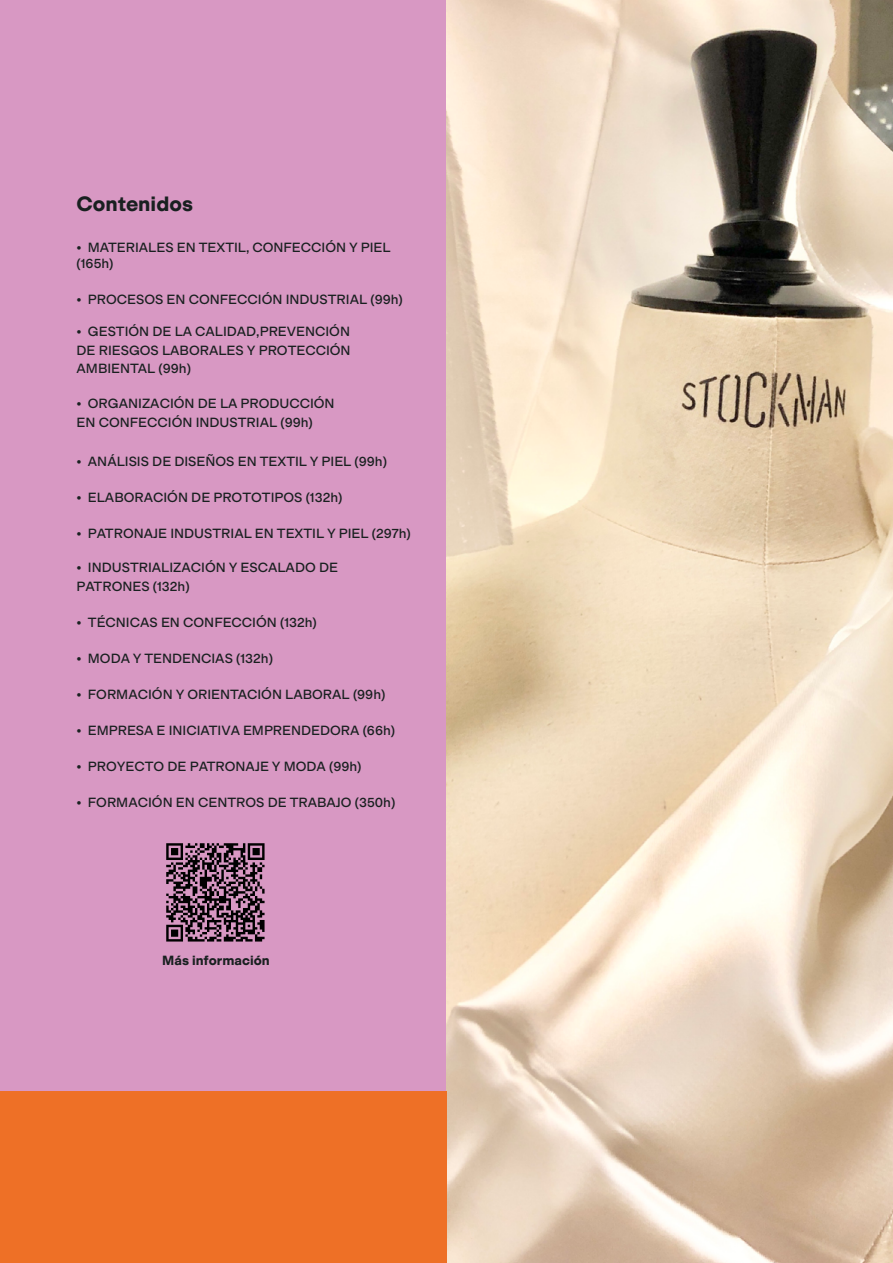
<style>
.page{position:relative;width:893px;height:1263px;background:#d898c3}
.page>*{position:absolute;margin:0;border:0;box-sizing:border-box;transform-origin:0 0}
.t1{font:700 21px "Modern Gothic";color:#192020}
.t2{font:13.5px/18.5px "Modern Gothic";color:#192020}
.t3{font:700 13.5px "Modern Gothic";color:#192020}
.s1{font-weight:700}
</style>
<div class="page">
<img style="left:446px;top:0;width:447px;height:1263px">
<div style="left:0;top:1091px;width:446px;height:172px;background:#ee7026"></div>
<img style="left:166px;top:843px;width:99px;height:99px">
<h1 class="t1" style="left:77px;top:191px;width:118px">Contenidos</h1>
<p class="t2" style="left:77px;top:239px;width:316px;line-height:16.2px"><span class="s1">•</span> MATERIALES EN TEXTIL, CONFECCIÓN Y PIEL (165h)</p>
<p class="t2" style="left:77px;top:290px;width:328px"><span class="s1">•</span> PROCESOS EN CONFECCIÓN INDUSTRIAL (99h)</p>
<p class="t2" style="left:77px;top:322px;width:276px;text-align:justify"><span class="s1">•</span> GESTIÓN DE LA CALIDAD,PREVENCIÓN DE RIESGOS LABORALES Y PROTECCIÓN AMBIENTAL (99h)</p>
<p class="t2" style="left:77px;top:394px;width:260px;line-height:19px"><span class="s1">•</span> ORGANIZACIÓN DE LA PRODUCCIÓN<br>EN CONFECCIÓN INDUSTRIAL (99h)</p>
<p class="t2" style="left:77px;top:452px;width:312px"><span class="s1">•</span> ANÁLISIS DE DISEÑOS EN TEXTIL Y PIEL (99h)</p>
<p class="t2" style="left:77px;top:488px;width:267px"><span class="s1">•</span> ELABORACIÓN DE PROTOTIPOS (132h)</p>
<p class="t2" style="left:77px;top:525px;width:336px"><span class="s1">•</span> PATRONAJE INDUSTRIAL EN TEXTIL Y PIEL (297h)</p>
<p class="t2" style="left:77px;top:557px;width:263px;line-height:19px"><span class="s1">•</span> INDUSTRIALIZACIÓN Y ESCALADO DE<br>PATRONES (132h)</p>
<p class="t2" style="left:77px;top:613px;width:242px"><span class="s1">•</span> TÉCNICAS EN CONFECCIÓN (132h)</p>
<p class="t2" style="left:77px;top:649px;width:198px"><span class="s1">•</span> MODA Y TENDENCIAS (132h)</p>
<p class="t2" style="left:77px;top:685px;width:310px"><span class="s1">•</span> FORMACIÓN Y ORIENTACIÓN LABORAL (99h)</p>
<p class="t2" style="left:77px;top:721px;width:320px"><span class="s1">•</span> EMPRESA E INICIATIVA EMPRENDEDORA (66h)</p>
<p class="t2" style="left:77px;top:757px;width:286px"><span class="s1">•</span> PROYECTO DE PATRONAJE Y MODA (99h)</p>
<p class="t2" style="left:77px;top:793px;width:320px"><span class="s1">•</span> FORMACIÓN EN CENTROS DE TRABAJO (350h)</p>
<p class="t3" style="left:162px;top:952px;width:109px">Más información</p>
</div>
